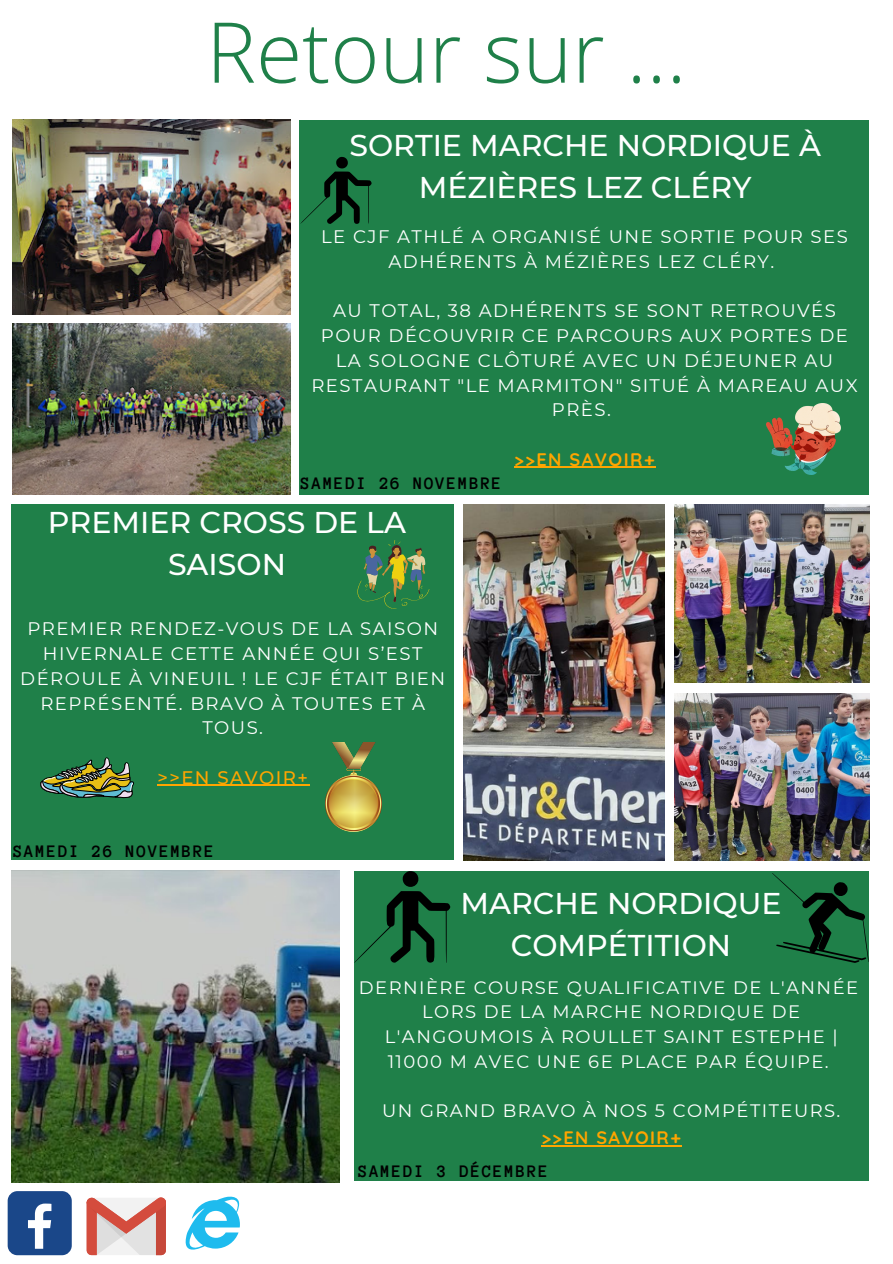
<style>
.page{position:relative;width:893px;height:1264px;background:#fff}
.page>*{position:absolute;margin:0;border:0;box-sizing:border-box;transform-origin:0 0}
.t1{font:300 83.85px "Open Sans";color:#1f8049}
.t2{font:500 30px/41.5px "Montserrat";color:#fff;text-align:center}
.t3{font:18.15px/24.8px "Montserrat";letter-spacing:.08em;color:#fff;text-align:center}
.t4{font:700 18.15px "Quicksand";letter-spacing:.08em;color:#ffa500}
.t5{font:500 18.15px "Montserrat";letter-spacing:.08em;color:#ffa500}
.t6{font:18px/24.8px "Montserrat";letter-spacing:.08em;color:#fff;text-align:center}
.t7{font:700 18px "Anonymous Pro";letter-spacing:.08em;color:#000}
.t8{font:700 18px "Quicksand";letter-spacing:.08em;color:#ffa500}
</style>
<div class="page">
<div style="left:300px;top:120px;width:568px;height:374px;background:#1f8049"></div>
<hr style="left:514px;top:467px;width:142px;height:1px;background:#ffa500">
<div style="left:11px;top:504px;width:442px;height:356px;background:#1f8049"></div>
<hr style="left:157px;top:785px;width:152px;height:1px;background:#ffa500">
<svg style="left:40px;top:757px;width:94px;height:42px"></svg>
<svg style="left:357px;top:540px;width:72px;height:68px"></svg>
<img style="left:325px;top:742px;width:57px;height:89px">
<div style="left:354px;top:871px;width:514px;height:309px;background:#1f8049"></div>
<hr style="left:541px;top:1145px;width:141px;height:1px;background:#ffa500">
<div style="left:8px;top:1191px;width:64px;height:64px;background:#1a4789;border-radius:10px"></div>
<svg style="left:28px;top:1203px;width:23px;height:45px"></svg>
<svg style="left:86px;top:1197px;width:80px;height:58px"></svg>
<svg style="left:185px;top:1196px;width:55px;height:54px"></svg>
<img style="left:12px;top:120px;width:278px;height:194px">
<img style="left:12px;top:323px;width:278px;height:171px">
<img style="left:674px;top:693px;width:195px;height:167px">
<img style="left:674px;top:504px;width:195px;height:178px">
<img style="left:463px;top:504px;width:201px;height:357px">
<img style="left:11px;top:871px;width:329px;height:311px">
<img style="left:766px;top:404px;width:74px;height:71px">
<svg style="left:354px;top:871px;width:96px;height:92px"></svg>
<svg style="left:772px;top:873px;width:96px;height:89px"></svg>
<svg style="left:300px;top:157px;width:72px;height:67px"></svg>
<h1 class="t1" style="left:206px;top:-7px;width:482px">Retour sur ...</h1>
<h2 class="t2" style="left:349px;top:125px;width:473px">SORTIE MARCHE NORDIQUE À<br>MÉZIÈRES LEZ CLÉRY</h2>
<p class="t3" style="left:321px;top:224px;width:528px">LE CJF ATHLÉ A ORGANISÉ UNE SORTIE POUR SES<br>ADHÉRENTS À MÉZIÈRES LEZ CLÉRY.</p>
<p class="t3" style="left:311px;top:298px;width:547px">AU TOTAL, 38 ADHÉRENTS SE SONT RETROUVÉS POUR DÉCOUVRIR CE PARCOURS AUX PORTES DE LA SOLOGNE CLÔTURÉ AVEC UN DÉJEUNER AU RESTAURANT "LE MARMITON" SITUÉ À MAREAU AUX PRÈS.</p>
<p class="t4" style="left:514px;top:447px;width:141px">&gt;&gt;EN SAVOIR+</p>
<p class="t7" style="left:300px;top:474px;width:203px">SAMEDI 26 NOVEMBRE</p>
<h2 class="t2" style="left:48px;top:501px;width:359px">PREMIER CROSS DE LA<br>SAISON</h2>
<p class="t3" style="left:20px;top:616px;width:426px">PREMIER RENDEZ-VOUS DE LA SAISON<br>HIVERNALE CETTE ANNÉE QUI S’EST<br>DÉROULE À VINEUIL ! LE CJF ÉTAIT BIEN<br>REPRÉSENTÉ. BRAVO À TOUTES ET À<br>TOUS.</p>
<p class="t5" style="left:157px;top:766px;width:152px">&gt;&gt;EN SAVOIR+</p>
<p class="t7" style="left:13px;top:842px;width:203px">SAMEDI 26 NOVEMBRE</p>
<h2 class="t2" style="left:460px;top:883px;width:322px">MARCHE NORDIQUE<br>COMPÉTITION</h2>
<p class="t6" style="left:359px;top:974px;width:500px">DERNIÈRE COURSE QUALIFICATIVE DE L'ANNÉE LORS DE LA MARCHE NORDIQUE DE L'ANGOUMOIS À ROULLET SAINT ESTEPHE | 11000 M AVEC UNE 6E PLACE PAR ÉQUIPE.</p>
<p class="t6" style="left:382px;top:1098px;width:460px">UN GRAND BRAVO À NOS 5 COMPÉTITEURS.</p>
<p class="t8" style="left:541px;top:1126px;width:141px">&gt;&gt;EN SAVOIR+</p>
<p class="t7" style="left:358px;top:1162px;width:191px">SAMEDI 3 DÉCEMBRE</p>
</div>
